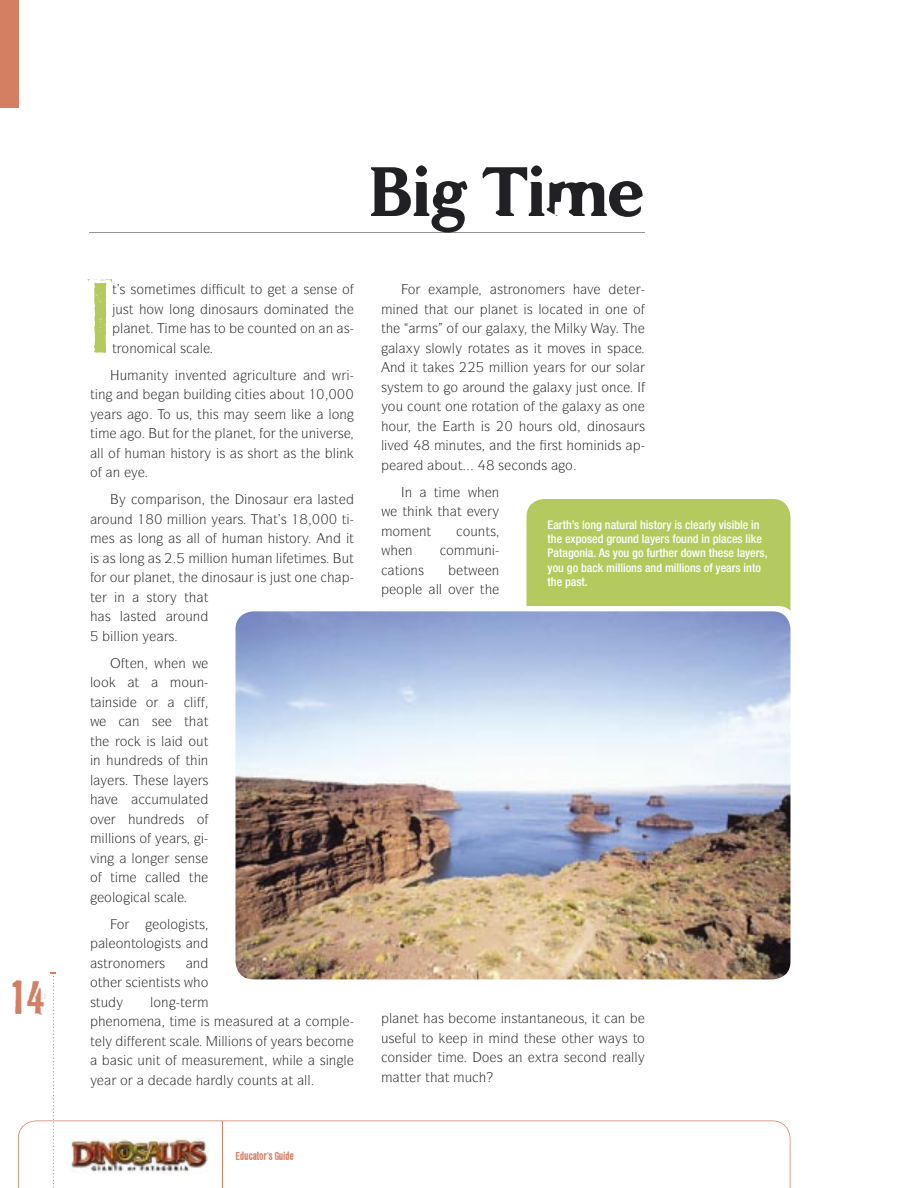
<style>
.page{position:relative;width:918px;height:1188px;background:#fff}
.page>*{position:absolute;margin:0;border:0;box-sizing:border-box;transform-origin:0 0}
.t1{font:86.4px "LL Rubber Grotesque";color:#b4ca5f}
.t2{font:700 72px "WCADDENDUM Bta";letter-spacing:-.04em;color:#212125}
.t3{font:42px "LL Rubber Grotesque";color:#d47e62}
.t4{font:13.5px "Itc Symbol";color:#212125}
.t5{font:500 condensed 12px/14.4px "Helvetica Neue";color:#fff}
.t6{font:10.5px "LL Rubber Grotesque";letter-spacing:-.06em;color:#d47e62}
</style>
<div class="page">
<svg style="left:18px;top:1120px;width:773px;height:68px"></svg>
<img style="left:70px;top:1138px;width:138px;height:37px">
<svg style="left:51px;top:973px;width:5px;height:215px"></svg>
<hr style="left:222px;top:1121px;width:1px;height:67px;background:#d47e62">
<hr style="left:90px;top:233px;width:555px;height:1px;background:#969599">
<div style="left:0;top:0;width:18px;height:108px;background:#d47e62"></div>
<div style="left:526px;top:499px;width:264px;height:156px;background:#b4ca5f;border-radius:18px"></div>
<div style="left:386px;top:606px;width:410px;height:361px;background:#fff;border-radius:18px"></div>
<img style="left:235px;top:611px;width:555px;height:368px">
<h3 class="t3" style="left:10px;top:972px;width:40px">14</h3>
<h2 class="t2" style="left:368px;top:149px;width:279px">Big Time</h2>
<h1 class="t1" style="left:90px;top:266px;width:24px">I</h1>
<p class="t4" style="left:112px;top:281px;width:34px">▼▲ ▲□</p>
<p class="t4" style="left:230px;top:281px;width:34px">◆●▼ ▼□</p>
<p class="t4" style="left:282px;top:281px;width:70px">▼ ▲ ■▲ □</p>
<p class="t4" style="left:115px;top:300px;width:74px">◆▲▼ □ ●□■</p>
<p class="t4" style="left:211px;top:300px;width:104px">■□▲◆▲ □ ■▼</p>
<p class="t4" style="left:120px;top:320px;width:32px">●■▼</p>
<p class="t4" style="left:205px;top:320px;width:23px">▲ ▼□</p>
<p class="t4" style="left:254px;top:320px;width:29px">□◆■▼</p>
<p class="t4" style="left:300px;top:320px;width:51px">□■ ■ ▲</p>
<p class="t4" style="left:112px;top:339px;width:34px">▼ □■□</p>
<p class="t4" style="left:173px;top:339px;width:31px">● ▲ ●</p>
<p class="t4" style="left:146px;top:366px;width:67px">■▼ ■❖ ■▼</p>
<p class="t4" style="left:262px;top:366px;width:25px">◆●▼◆</p>
<p class="t4" style="left:310px;top:366px;width:9px">■</p>
<p class="t4" style="left:123px;top:386px;width:9px">■</p>
<p class="t4" style="left:172px;top:386px;width:53px">■ ◆● ■</p>
<p class="t4" style="left:285px;top:386px;width:22px">□◆▼</p>
<p class="t4" style="left:116px;top:405px;width:104px">▲ □ □ ◆▲ ▼ ▲</p>
<p class="t4" style="left:328px;top:405px;width:20px">●□■</p>
<p class="t4" style="left:134px;top:425px;width:64px">□ ◆▼ □ ▼</p>
<p class="t4" style="left:223px;top:425px;width:62px">●■▼ □ ▼</p>
<p class="t4" style="left:301px;top:425px;width:44px">◆■❖ ▲</p>
<p class="t4" style="left:97px;top:444px;width:44px">●● □ ◆</p>
<p class="t4" style="left:158px;top:444px;width:43px">■ ▲▼□</p>
<p class="t4" style="left:219px;top:444px;width:88px">▲ ▲ ▲□▼ ▲ ▼</p>
<p class="t4" style="left:333px;top:444px;width:16px">●■</p>
<p class="t4" style="left:180px;top:491px;width:36px">▲□■ ▼</p>
<p class="t4" style="left:247px;top:491px;width:38px">■□▲ ◆</p>
<p class="t4" style="left:318px;top:491px;width:23px">● ▲▼</p>
<p class="t4" style="left:102px;top:511px;width:24px">□◆■</p>
<p class="t4" style="left:182px;top:511px;width:27px">●● □■</p>
<p class="t4" style="left:237px;top:511px;width:51px">▲ ▼▲</p>
<p class="t4" style="left:109px;top:530px;width:49px">▲ ▲ ●□■</p>
<p class="t4" style="left:175px;top:530px;width:63px">▲ ●● □ ◆</p>
<p class="t4" style="left:255px;top:530px;width:43px">■ ▲▼□</p>
<p class="t4" style="left:93px;top:550px;width:46px">▲ ▲ ●□■</p>
<p class="t4" style="left:203px;top:550px;width:45px">●● □■ ◆</p>
<p class="t4" style="left:265px;top:550px;width:35px">■ ● ▼</p>
<p class="t4" style="left:320px;top:550px;width:35px">▲ ◆▼</p>
<p class="t4" style="left:94px;top:569px;width:91px">□ □◆ ●■▼ ▼</p>
<p class="t4" style="left:213px;top:569px;width:99px">■□▲ ◆ ▲ ◆▲▼ □■</p>
<p class="t4" style="left:147px;top:589px;width:20px">▲▼□</p>
<p class="t4" style="left:105px;top:608px;width:38px">▲ ● ▲▼</p>
<p class="t4" style="left:178px;top:608px;width:24px">□◆■</p>
<p class="t4" style="left:114px;top:628px;width:27px">●● □■</p>
<p class="t4" style="left:179px;top:655px;width:9px">■</p>
<p class="t4" style="left:90px;top:674px;width:20px">●□□</p>
<p class="t4" style="left:181px;top:674px;width:24px">□◆■</p>
<p class="t4" style="left:90px;top:694px;width:30px">▼ ■▲</p>
<p class="t4" style="left:190px;top:694px;width:5px">●</p>
<p class="t4" style="left:188px;top:733px;width:22px">□◆▼</p>
<p class="t4" style="left:93px;top:752px;width:37px">■ ◆■</p>
<p class="t4" style="left:157px;top:752px;width:53px">▲ □ ▼ ■</p>
<p class="t4" style="left:151px;top:791px;width:43px">◆ ◆●▼</p>
<p class="t4" style="left:105px;top:830px;width:44px">●● □■▲ □</p>
<p class="t4" style="left:132px;top:850px;width:20px">●□■</p>
<p class="t4" style="left:174px;top:850px;width:28px">▲ ■▲</p>
<p class="t4" style="left:104px;top:889px;width:20px">□●□</p>
<p class="t4" style="left:147px;top:889px;width:31px">● ▲ ●</p>
<p class="t4" style="left:159px;top:916px;width:47px">□●□ ▲▼▲</p>
<p class="t4" style="left:105px;top:935px;width:97px">● □■▼□●□ ▲▼▲ ■</p>
<p class="t4" style="left:97px;top:955px;width:40px">▲▼ □■□</p>
<p class="t4" style="left:125px;top:974px;width:57px">▲ ■▼ ▲▼▲</p>
<p class="t4" style="left:90px;top:994px;width:20px">▲▼◆</p>
<p class="t4" style="left:150px;top:994px;width:36px">●□■ ▼</p>
<p class="t4" style="left:204px;top:1013px;width:51px">▲ ▲◆</p>
<p class="t4" style="left:339px;top:1013px;width:5px">●</p>
<p class="t4" style="left:154px;top:1033px;width:40px">■▼ ▲ ●</p>
<p class="t4" style="left:221px;top:1033px;width:43px">●● □■▲ □</p>
<p class="t4" style="left:117px;top:1052px;width:57px">▲ ◆■▼ □</p>
<p class="t4" style="left:293px;top:1052px;width:56px">● ▲■●</p>
<p class="t4" style="left:223px;top:1072px;width:89px">● □◆■▼▲ ▼ ●●</p>
<p class="t4" style="left:469px;top:281px;width:69px">● ▲▼ □■□</p>
<p class="t4" style="left:396px;top:300px;width:75px">■ ▼ ▼ □◆</p>
<p class="t4" style="left:488px;top:300px;width:81px">●■▼ ▲ ●□ ▼</p>
<p class="t4" style="left:592px;top:300px;width:50px">■ □■ □</p>
<p class="t4" style="left:432px;top:320px;width:47px">▲ □ □◆</p>
<p class="t4" style="left:570px;top:320px;width:5px">●</p>
<p class="t4" style="left:395px;top:339px;width:61px">● ▲●□ ●</p>
<p class="t4" style="left:472px;top:339px;width:142px">□▼▼▲ ▲ ▼ □❖▲ ■ ▲</p>
<p class="t4" style="left:390px;top:359px;width:39px">■ ▼ ▼</p>
<p class="t4" style="left:504px;top:359px;width:27px">●● □■</p>
<p class="t4" style="left:559px;top:359px;width:75px">▲ □ □◆ ▲□●</p>
<p class="t4" style="left:381px;top:378px;width:25px">▲ ▲▼</p>
<p class="t4" style="left:427px;top:378px;width:88px">▼□ □ □◆■ ▼</p>
<p class="t4" style="left:547px;top:378px;width:71px">● ◆▲▼ □■</p>
<p class="t4" style="left:388px;top:398px;width:157px">□◆ □◆■▼ □■ □▼ ▼ □■ □ ▼</p>
<p class="t4" style="left:576px;top:398px;width:5px">●</p>
<p class="t4" style="left:613px;top:398px;width:27px">▲ □■</p>
<p class="t4" style="left:389px;top:417px;width:35px">□◆ ▼</p>
<p class="t4" style="left:526px;top:417px;width:44px">□◆ ▲ □●</p>
<p class="t4" style="left:598px;top:417px;width:48px">■□▲ ◆ ▲</p>
<p class="t4" style="left:413px;top:437px;width:109px">✔ ■◆▼ ▲ ■ ▼</p>
<p class="t4" style="left:552px;top:437px;width:71px">▲▼ □ ■▲</p>
<p class="t4" style="left:443px;top:456px;width:106px">□◆▼ ✔ ▲ □■ ▲</p>
<p class="t4" style="left:492px;top:483px;width:9px">■</p>
<p class="t4" style="left:402px;top:503px;width:79px">▼■ ▼▼ ❖</p>
<p class="t4" style="left:393px;top:522px;width:40px">□ ■▼</p>
<p class="t4" style="left:463px;top:522px;width:35px">□◆■▼▲</p>
<p class="t4" style="left:405px;top:542px;width:9px">■</p>
<p class="t4" style="left:446px;top:542px;width:47px">□ ◆■</p>
<p class="t4" style="left:395px;top:561px;width:31px">▼ □■▲</p>
<p class="t4" style="left:436px;top:581px;width:28px">●● □❖</p>
<p class="t5" style="left:548px;top:517px;width:221px">Earth’s long natural history is clearly visible in the exposed ground layers found in places like Patagonia. As you go further down these layers, you go back millions and millions of years into the past.</p>
<p class="t4" style="left:389px;top:1010px;width:32px">●■▼</p>
<p class="t4" style="left:504px;top:1010px;width:97px">■▲▼ ■▼ ■ □◆▲ ▼</p>
<p class="t4" style="left:618px;top:1010px;width:9px">■</p>
<p class="t4" style="left:381px;top:1029px;width:54px">◆▲ ◆● ▼□</p>
<p class="t4" style="left:476px;top:1029px;width:99px">■ ■ ▼ ▲ □▼</p>
<p class="t4" style="left:622px;top:1029px;width:25px">▲ ▼□</p>
<p class="t4" style="left:387px;top:1049px;width:23px">□■▲</p>
<p class="t4" style="left:482px;top:1049px;width:42px">□ ▲ ■</p>
<p class="t4" style="left:542px;top:1049px;width:58px">▼ ▲ □■</p>
<p class="t4" style="left:400px;top:1068px;width:74px">▼▼ ▼ ▼ ◆</p>
<p class="t6" style="left:236px;top:1149px;width:61px">Educator’s Guide</p>
</div>
